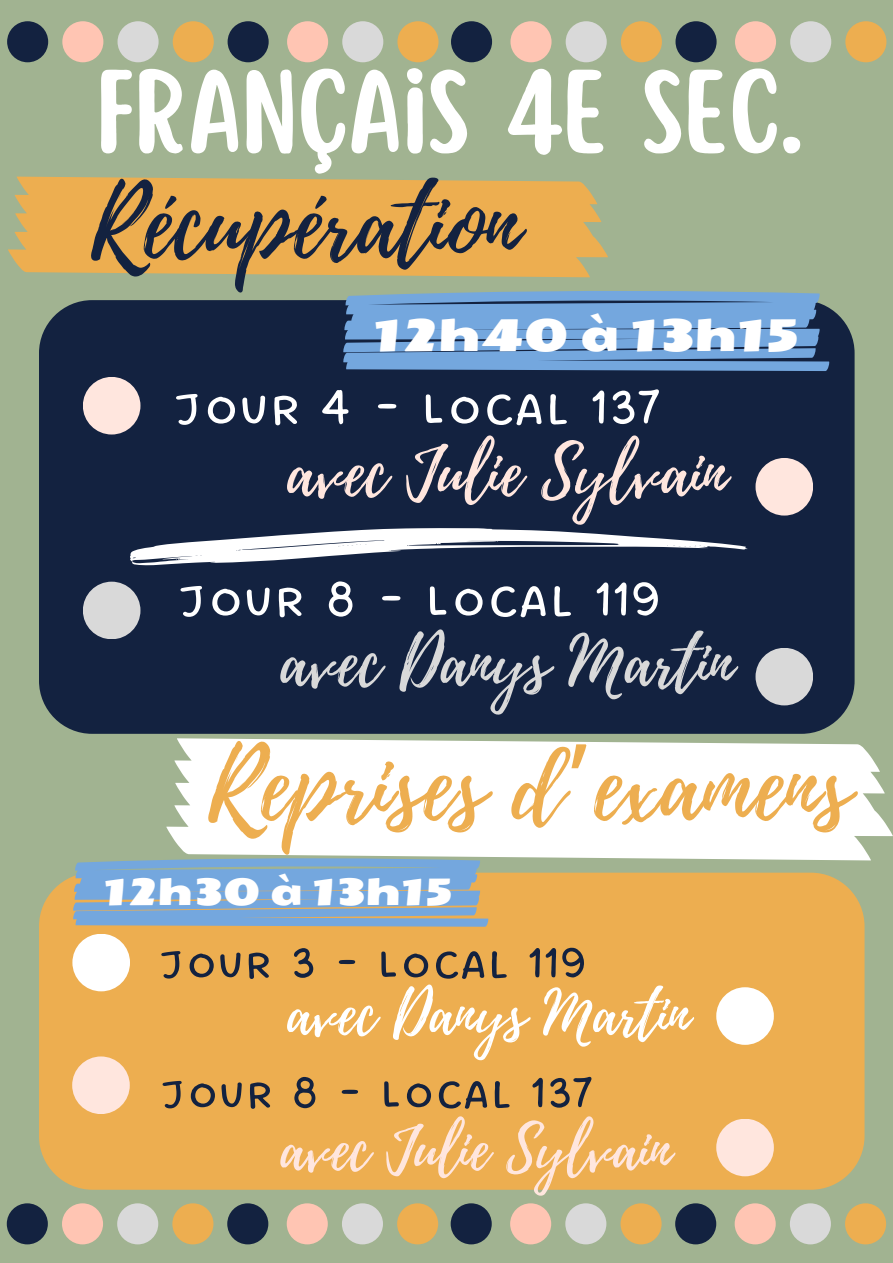
<style>
.page{position:relative;width:893px;height:1263px;background:#a1b391}
.page>*{position:absolute;margin:0;border:0;box-sizing:border-box;transform-origin:0 0}
.t1{font:104.7px "Scripter";color:#fff}
.t2{font:97.65px "Playlist Script";color:#edae50}
.t3{font:97.65px "Playlist Script";color:#132240}
.t4{font:67.5px "DO All Caps Regular";color:#fff}
.t5{font:67.5px "Playlist Script";color:#ffe6de}
.t6{font:67.5px "Playlist Script";color:#d9d9d9}
.t7{font:60px "DO All Caps Regular";color:#132240}
.t8{font:60px "Playlist Script";color:#ffe6de}
.t9{font:60px "Playlist Script";color:#fff}
.t10{font:45px "Seymour One";color:#fff}
.t11{font:37.5px "Seymour One";color:#fff}
.s1{font-family:"Noto Sans Gurmukhi"}
</style>
<div class="page">
<svg style="left:8px;top:177px;width:600px;height:100px;background:#e6ae55"></svg>
<div style="left:7px;top:21px;width:41px;height:41px;background:#132240;border-radius:50%"></div>
<div style="left:62px;top:21px;width:41px;height:41px;background:#ffc5b3;border-radius:50%"></div>
<div style="left:117px;top:21px;width:42px;height:41px;background:#d9d9d9;border-radius:50%"></div>
<div style="left:173px;top:21px;width:41px;height:41px;background:#edae50;border-radius:50%"></div>
<div style="left:228px;top:21px;width:41px;height:41px;background:#132240;border-radius:50%"></div>
<div style="left:287px;top:21px;width:41px;height:41px;background:#ffc5b3;border-radius:50%"></div>
<div style="left:342px;top:21px;width:41px;height:41px;background:#d9d9d9;border-radius:50%"></div>
<div style="left:397px;top:21px;width:41px;height:41px;background:#edae50;border-radius:50%"></div>
<div style="left:451px;top:21px;width:41px;height:41px;background:#132240;border-radius:50%"></div>
<div style="left:510px;top:21px;width:41px;height:41px;background:#ffc5b3;border-radius:50%"></div>
<div style="left:565px;top:21px;width:42px;height:41px;background:#d9d9d9;border-radius:50%"></div>
<div style="left:621px;top:21px;width:41px;height:41px;background:#edae50;border-radius:50%"></div>
<div style="left:675px;top:21px;width:41px;height:41px;background:#132240;border-radius:50%"></div>
<div style="left:735px;top:21px;width:41px;height:41px;background:#ffc5b3;border-radius:50%"></div>
<div style="left:790px;top:21px;width:41px;height:41px;background:#d9d9d9;border-radius:50%"></div>
<div style="left:845px;top:21px;width:41px;height:41px;background:#edae50;border-radius:50%"></div>
<div style="left:39px;top:300px;width:815px;height:434px;background:#132240;border-radius:53px"></div>
<div style="left:83px;top:377px;width:57px;height:57px;background:#ffe6de;border-radius:50%"></div>
<div style="left:755px;top:458px;width:58px;height:57px;background:#ffe6de;border-radius:50%"></div>
<div style="left:83px;top:582px;width:57px;height:57px;background:#d9d9d9;border-radius:50%"></div>
<div style="left:7px;top:1203px;width:41px;height:41px;background:#132240;border-radius:50%"></div>
<div style="left:62px;top:1203px;width:41px;height:41px;background:#ffc5b3;border-radius:50%"></div>
<div style="left:117px;top:1203px;width:41px;height:41px;background:#d9d9d9;border-radius:50%"></div>
<div style="left:172px;top:1203px;width:41px;height:41px;background:#edae50;border-radius:50%"></div>
<div style="left:227px;top:1203px;width:41px;height:41px;background:#132240;border-radius:50%"></div>
<div style="left:287px;top:1203px;width:41px;height:41px;background:#ffc5b3;border-radius:50%"></div>
<div style="left:342px;top:1203px;width:41px;height:41px;background:#d9d9d9;border-radius:50%"></div>
<div style="left:397px;top:1203px;width:41px;height:41px;background:#edae50;border-radius:50%"></div>
<div style="left:451px;top:1203px;width:41px;height:41px;background:#132240;border-radius:50%"></div>
<div style="left:510px;top:1203px;width:41px;height:41px;background:#ffc5b3;border-radius:50%"></div>
<div style="left:565px;top:1203px;width:41px;height:41px;background:#d9d9d9;border-radius:50%"></div>
<div style="left:620px;top:1203px;width:41px;height:41px;background:#edae50;border-radius:50%"></div>
<div style="left:675px;top:1203px;width:41px;height:41px;background:#132240;border-radius:50%"></div>
<div style="left:734px;top:1203px;width:41px;height:41px;background:#ffc5b3;border-radius:50%"></div>
<div style="left:790px;top:1203px;width:41px;height:41px;background:#d9d9d9;border-radius:50%"></div>
<div style="left:845px;top:1203px;width:41px;height:41px;background:#edae50;border-radius:50%"></div>
<svg style="left:818px;top:920px;width:47px;height:270px"></svg>
<div style="left:755px;top:648px;width:58px;height:57px;background:#d9d9d9;border-radius:50%"></div>
<svg style="left:166px;top:738px;width:726px;height:122px;background:#f7f8f5"></svg>
<div style="left:39px;top:873px;width:825px;height:317px;background:#edae50;border-radius:54px"></div>
<svg style="left:130px;top:528px;width:617px;height:38px"></svg>
<svg style="left:342px;top:291px;width:487px;height:80px;background:#6a99cb"></svg>
<svg style="left:72px;top:857px;width:416px;height:70px;background:#81a8cd"></svg>
<div style="left:72px;top:934px;width:58px;height:57px;background:#fff;border-radius:50%"></div>
<div style="left:72px;top:1056px;width:58px;height:58px;background:#ffe6de;border-radius:50%"></div>
<div style="left:716px;top:987px;width:58px;height:58px;background:#fff;border-radius:50%"></div>
<div style="left:716px;top:1119px;width:58px;height:57px;background:#ffe6de;border-radius:50%"></div>
<p class="t1" style="left:97px;top:59px;width:709px">FRANÇAIS 4E SEC.</p>
<p class="t3" style="left:91px;top:154px;width:430px">Récupération</p>
<p class="t10" style="left:373px;top:307px;width:428px">12h40 à 13h15</p>
<p class="t4" style="left:172px;top:364px;width:490px">Jour 4 - Local 137</p>
<p class="t5" style="left:287px;top:424px;width:441px">avec Julie Sylvain</p>
<p class="t4" style="left:176px;top:556px;width:485px">Jour 8 - Local 119</p>
<p class="t6" style="left:280px;top:614px;width:454px">avec Danys Martin</p>
<p class="t2" style="left:208px;top:716px;width:644px">Reprises d<span class="s1">’</span>examens</p>
<p class="t11" style="left:103px;top:868px;width:351px">12h30 à 13h15</p>
<p class="t7" style="left:157px;top:925px;width:430px">Jour 3 - Local 119</p>
<p class="t9" style="left:287px;top:971px;width:404px">avec Danys Martin</p>
<p class="t7" style="left:159px;top:1054px;width:435px">Jour 8 - Local 137</p>
<p class="t8" style="left:280px;top:1106px;width:392px">avec Julie Sylvain</p>
</div>
